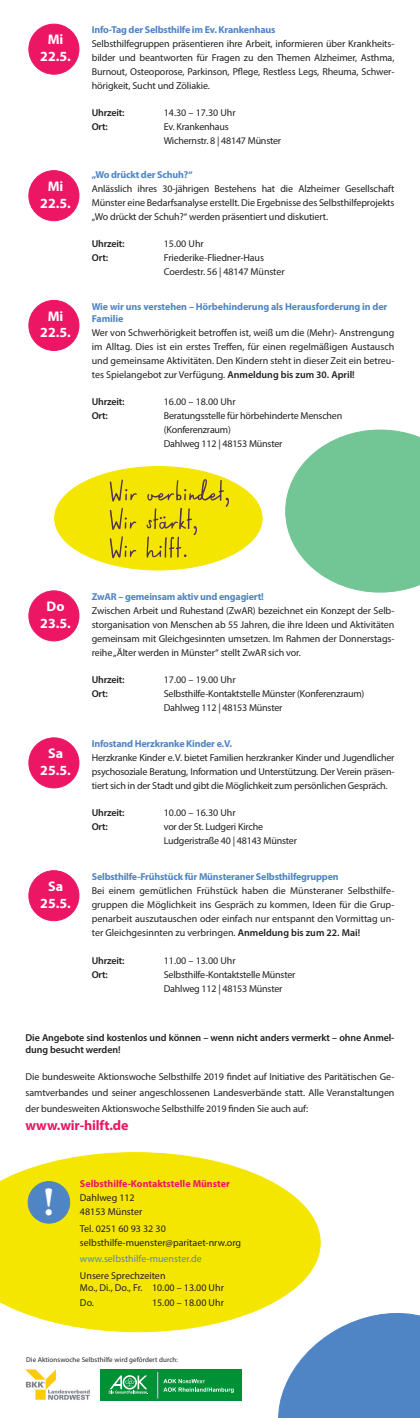
<style>
.page{position:relative;width:420px;height:1418px;background:#fff}
.page>*{position:absolute;margin:0;border:0;box-sizing:border-box;transform-origin:0 0}
.t1{font:700 40px "Minion Pro";color:#fff}
.t2{font:700 14px "Myriad Pro";color:#fff}
.t3{font:700 14px "Myriad Pro";letter-spacing:-.01em;color:#ec1664}
.t4{font:10px/14px "Myriad Pro";letter-spacing:-.01em;color:#231f20;text-align:justify}
.t5{font:700 10px/12px "Myriad Pro";letter-spacing:-.02em;color:#4f85c5}
.t6{font:600 10px/12px "Myriad Pro";letter-spacing:-.01em;color:#231f20}
.t7{font:700 10px "Myriad Pro";color:#ec1664}
.t8{font:10px "Myriad Pro";color:#4f85c5}
.Fliess-Text_0-Standa{font:7px "Myriad Pro";letter-spacing:.01em;color:#231f20}
.s1{font-weight:600}
</style>
<div class="page">
<img style="left:26px;top:1369px;width:64px;height:31px">
<div style="left:100px;top:1369px;width:141px;height:31px;background:#009036"></div>
<svg style="left:109px;top:1375px;width:38px;height:18px"></svg>
<svg style="left:157px;top:1371px;width:76px;height:27px"></svg>
<svg style="left:0;top:1152px;width:321px;height:180px;background:#f6e926"></svg>
<div style="left:28px;top:1181px;width:42px;height:42px;background:#4f85c5;border-radius:50%"></div>
<div style="left:28px;top:1181px;width:42px;height:42px;border:1px solid #4f85c5;border-radius:50%"></div>
<svg style="left:265px;top:1301px;width:155px;height:116px"></svg>
<div style="left:29px;top:171px;width:50px;height:50px;background:#ec1664;border-radius:50%"></div>
<div style="left:28px;top:170px;width:51px;height:51px;border:1px solid #ec1664;border-radius:50%"></div>
<div style="left:29px;top:300px;width:50px;height:50px;background:#ec1664;border-radius:50%"></div>
<div style="left:28px;top:300px;width:51px;height:51px;border:1px solid #ec1664;border-radius:50%"></div>
<div style="left:29px;top:591px;width:50px;height:50px;background:#ec1664;border-radius:50%"></div>
<div style="left:28px;top:590px;width:51px;height:51px;border:1px solid #ec1664;border-radius:50%"></div>
<div style="left:29px;top:738px;width:50px;height:50px;background:#ec1664;border-radius:50%"></div>
<div style="left:28px;top:737px;width:51px;height:51px;border:1px solid #ec1664;border-radius:50%"></div>
<div style="left:29px;top:24px;width:50px;height:50px;background:#ec1664;border-radius:50%"></div>
<div style="left:28px;top:24px;width:51px;height:51px;border:1px solid #ec1664;border-radius:50%"></div>
<div style="left:29px;top:870px;width:50px;height:50px;background:#ec1664;border-radius:50%"></div>
<div style="left:28px;top:870px;width:51px;height:51px;border:1px solid #ec1664;border-radius:50%"></div>
<div style="left:55px;top:466px;width:207px;height:104px;background:#f5e601;border-radius:50%"></div>
<svg style="left:110px;top:479px;width:27px;height:22px"></svg>
<svg style="left:110px;top:508px;width:26px;height:22px"></svg>
<svg style="left:110px;top:536px;width:26px;height:22px"></svg>
<svg style="left:146px;top:479px;width:83px;height:78px"></svg>
<svg style="left:285px;top:429px;width:135px;height:163px"></svg>
<p class="t2" style="left:48px;top:30px;width:17px">Mi</p>
<p class="t2" style="left:40px;top:47px;width:32px">22.5.</p>
<p class="t2" style="left:48px;top:177px;width:17px">Mi</p>
<p class="t2" style="left:40px;top:194px;width:32px">22.5.</p>
<p class="t2" style="left:48px;top:307px;width:17px">Mi</p>
<p class="t2" style="left:40px;top:323px;width:32px">22.5.</p>
<p class="t5" style="left:92px;top:24px;width:185px">Info-Tag der Selbsthilfe im Ev. Krankenhaus</p>
<p class="t4" style="left:92px;top:37px;width:304px">Selbsthilfegruppen präsentieren ihre Arbeit, informieren über Krankheits&shy;bilder und beantworten für Fragen zu den Themen Alzheimer, Asthma, Burnout, Osteoporose, Parkinson, Pflege, Restless Legs, Rheuma, Schwer&shy;hörigkeit, Sucht und Zöliakie.</p>
<p class="t6" style="left:92px;top:107px;width:34px">Uhrzeit:</p>
<p class="t4" style="left:164px;top:106px;width:73px">14.30 – 17.30 Uhr</p>
<p class="t6" style="left:92px;top:121px;width:18px">Ort:</p>
<p class="t4" style="left:164px;top:120px;width:66px">Ev. Krankenhaus</p>
<p class="t4" style="left:164px;top:134px;width:119px">Wichernstr. 8 | 48147 Münster</p>
<p class="t5" style="left:92px;top:168px;width:102px">„Wo drückt der Schuh?“</p>
<p class="t4" style="left:92px;top:181px;width:304px">Anlässlich ihres 30-jährigen Bestehens hat die Alzheimer Gesellschaft Münster eine Bedarfsanalyse erstellt. Die Ergebnisse des Selbsthilfeprojekts „Wo drückt der Schuh?“ werden präsentiert und diskutiert.</p>
<p class="t6" style="left:92px;top:237px;width:34px">Uhrzeit:</p>
<p class="t4" style="left:164px;top:236px;width:41px">15.00 Uhr</p>
<p class="t6" style="left:92px;top:251px;width:18px">Ort:</p>
<p class="t4" style="left:164px;top:250px;width:102px">Friederike-Fliedner-Haus</p>
<p class="t4" style="left:164px;top:264px;width:122px">Coerdestr. 56 | 48147 Münster</p>
<p class="t5" style="left:92px;top:300px;width:297px">Wie wir uns verstehen – Hörbehinderung als Herausforderung in der<br>Familie</p>
<p class="t4" style="left:92px;top:325px;width:304px">Wer von Schwerhörigkeit betroffen ist, weiß um die (Mehr)- Anstrengung im Alltag. Dies ist ein erstes Treffen, für einen regelmäßigen Austausch und gemeinsame Aktivitäten. Den Kindern steht in dieser Zeit ein betreu&shy;tes Spielangebot zur Verfügung. <span class="s1">Anmeldung bis zum 30. April!</span></p>
<p class="t6" style="left:92px;top:395px;width:34px">Uhrzeit:</p>
<p class="t4" style="left:164px;top:394px;width:73px">16.00 – 18.00 Uhr</p>
<p class="t6" style="left:92px;top:409px;width:18px">Ort:</p>
<p class="t4" style="left:164px;top:408px;width:180px">Beratungsstelle für hörbehinderte Menschen</p>
<p class="t4" style="left:164px;top:422px;width:69px">(Konferenzraum)</p>
<p class="t4" style="left:164px;top:436px;width:120px">Dahlweg 112 | 48153 Münster</p>
<p class="t2" style="left:47px;top:597px;width:19px">Do</p>
<p class="t2" style="left:40px;top:614px;width:32px">23.5.</p>
<p class="t2" style="left:48px;top:744px;width:17px">Sa</p>
<p class="t2" style="left:40px;top:761px;width:32px">25.5.</p>
<p class="t2" style="left:48px;top:877px;width:17px">Sa</p>
<p class="t2" style="left:40px;top:893px;width:32px">25.5.</p>
<p class="t5" style="left:92px;top:590px;width:173px">ZwAR – gemeinsam aktiv und engagiert!</p>
<p class="t4" style="left:92px;top:603px;width:304px">Zwischen Arbeit und Ruhestand (ZwAR) bezeichnet ein Konzept der Selb&shy;storganisation von Menschen ab 55 Jahren, die ihre Ideen und Aktivitäten gemeinsam mit Gleichgesinnten umsetzen. Im Rahmen der Donnerstags&shy;reihe „Älter werden in Münster“ stellt ZwAR sich vor.</p>
<p class="t6" style="left:92px;top:673px;width:34px">Uhrzeit:</p>
<p class="t4" style="left:164px;top:672px;width:73px">17.00 – 19.00 Uhr</p>
<p class="t6" style="left:92px;top:687px;width:18px">Ort:</p>
<p class="t4" style="left:164px;top:686px;width:202px">Selbsthilfe-Kontaktstelle Münster (Konferenzraum)</p>
<p class="t4" style="left:164px;top:700px;width:120px">Dahlweg 112 | 48153 Münster</p>
<p class="t5" style="left:92px;top:737px;width:142px">Infostand Herzkranke Kinder e.V.</p>
<p class="t4" style="left:92px;top:750px;width:304px">Herzkranke Kinder e.V. bietet Familien herzkranker Kinder und Jugendlicher psychosoziale Beratung, Information und Unterstützung. Der Verein präsen&shy;tiert sich in der Stadt und gibt die Möglichkeit zum persönlichen Gespräch.</p>
<p class="t6" style="left:92px;top:806px;width:34px">Uhrzeit:</p>
<p class="t4" style="left:164px;top:805px;width:73px">10.00 – 16.30 Uhr</p>
<p class="t6" style="left:92px;top:820px;width:18px">Ort:</p>
<p class="t4" style="left:164px;top:819px;width:101px">vor der St. Ludgeri Kirche</p>
<p class="t4" style="left:164px;top:833px;width:134px">Ludgeristraße 40 | 48143 Münster</p>
<p class="t5" style="left:92px;top:870px;width:248px">Selbsthilfe-Frühstück für Münsteraner Selbsthilfegruppen</p>
<p class="t4" style="left:92px;top:883px;width:304px">Bei einem gemütlichen Frühstück haben die Münsteraner Selbsthilfe&shy;gruppen die Möglichkeit ins Gespräch zu kommen, Ideen für die Grup&shy;penarbeit auszutauschen oder einfach nur entspannt den Vormittag un&shy;ter Gleichgesinnten zu verbringen. <span class="s1">Anmeldung bis zum 22. Mai!</span></p>
<p class="t6" style="left:92px;top:954px;width:34px">Uhrzeit:</p>
<p class="t4" style="left:164px;top:953px;width:73px">11.00 – 13.00 Uhr</p>
<p class="t6" style="left:92px;top:968px;width:18px">Ort:</p>
<p class="t4" style="left:164px;top:967px;width:133px">Selbsthilfe-Kontaktstelle Münster</p>
<p class="t4" style="left:164px;top:981px;width:120px">Dahlweg 112 | 48153 Münster</p>
<p class="t6" style="left:26px;top:1031px;width:370px">Die Angebote sind kostenlos und können – wenn nicht anders vermerkt – ohne Anmel&shy;dung besucht werden!</p>
<p class="t4" style="left:26px;top:1067px;width:370px;line-height:16px">Die bundesweite Aktionswoche Selbsthilfe 2019 findet auf Initiative des Paritätischen Ge&shy;samtverbandes und seiner angeschlossenen Landesverbände statt. Alle Veranstaltungen der bundesweiten Aktionswoche Selbsthilfe 2019 finden Sie auch auf:</p>
<p class="t3" style="left:26px;top:1115px;width:104px">www.wir-hilft.de</p>
<p class="t1" style="left:43px;top:1174px;width:13px">!</p>
<p class="t7" style="left:80px;top:1177px;width:151px">Selbsthilfe-Kontaktstelle Münster</p>
<p class="t4" style="left:80px;top:1190px;width:56px">Dahlweg 112</p>
<p class="t4" style="left:80px;top:1204px;width:64px">48153 Münster</p>
<p class="t4" style="left:80px;top:1221px;width:87px">Tel. 0251 60 93 32 30</p>
<p class="t4" style="left:80px;top:1235px;width:162px">selbsthilfe-muenster@paritaet-nrw.org</p>
<p class="t8" style="left:80px;top:1252px;width:123px">www.selbsthilfe-muenster.de</p>
<p class="t4" style="left:80px;top:1268px;width:87px">Unsere Sprechzeiten</p>
<p class="t4" style="left:80px;top:1280px;width:145px">Mo., Di., Do., Fr. 10.00 – 13.00 Uhr</p>
<p class="t4" style="left:80px;top:1294px;width:16px">Do.</p>
<p class="t4" style="left:152px;top:1294px;width:73px">15.00 – 18.00 Uhr</p>
<p class="Fliess-Text_0-Standa" style="left:26px;top:1354px;width:153px">Die Aktionswoche Selbsthilfe wird gefördert durch:</p>
</div>
